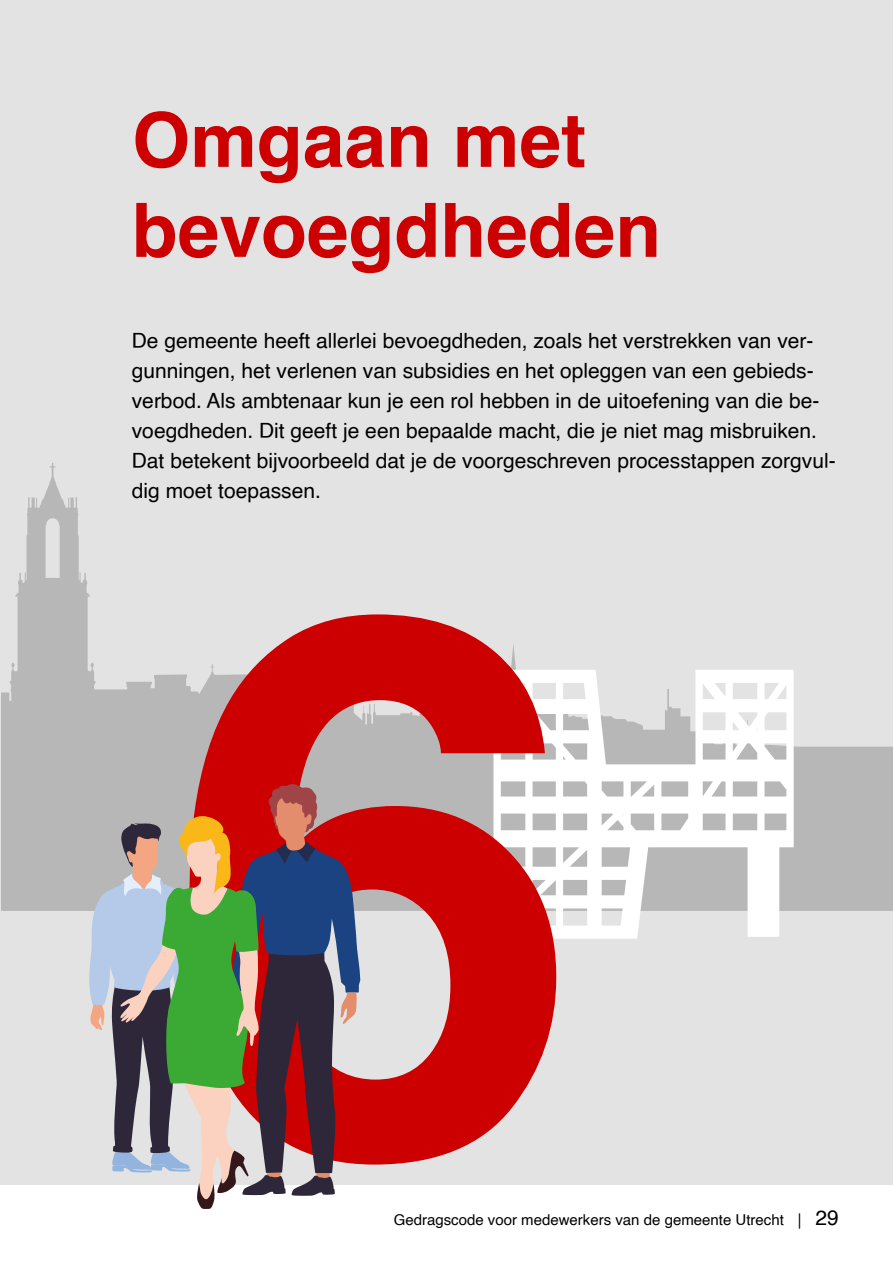
<style>
.page{position:relative;width:893px;height:1263px;background:#fff}
.page>*{position:absolute;margin:0;border:0;box-sizing:border-box;transform-origin:0 0}
.Alineakop_vet_rood{font:700 750px "Helvetica";color:#c00}
.Hoofdstuktitel{font:700 75px/90px "Helvetica";color:#c00}
.Alineakop_vet_rood-2{font:21px/30px "Helvetica";color:#000}
.t1{font:15px "Helvetica";color:#000}
.s1{font-size:21px}
</style>
<div class="page">
<div style="left:0;top:0;width:893px;height:1184px;background:#e3e3e3"></div>
<svg style="left:2px;top:463px;width:891px;height:448px"></svg>
<svg style="left:493px;top:670px;width:301px;height:269px;fill:#fff"></svg>
<svg style="left:87px;top:784px;width:273px;height:425px"></svg>
<p class="Hoofdstuktitel" style="left:132px;top:96px;width:531px">Omgaan met bevoegdheden</p>
<p class="Alineakop_vet_rood-2" style="left:132px;top:326px;width:705px">De gemeente heeft allerlei bevoegdheden, zoals het verstrekken van ver&shy;gunningen, het verlenen van subsidies en het opleggen van een gebieds&shy;verbod. Als ambtenaar kun je een rol hebben in de uitoefening van die be&shy;voegdheden. Dit geeft je een bepaalde macht, die je niet mag misbruiken.<br>Dat betekent bijvoorbeeld dat je de voorgeschreven processtappen zorgvul&shy;dig moet toepassen.</p>
<p class="Alineakop_vet_rood" style="left:166px;top:281px;width:419px">6</p>
<p class="t1" style="left:394px;top:1208px;width:447px">Gedragscode voor medewerkers van de gemeente Utrecht │ <span class="s1">29</span></p>
</div>
